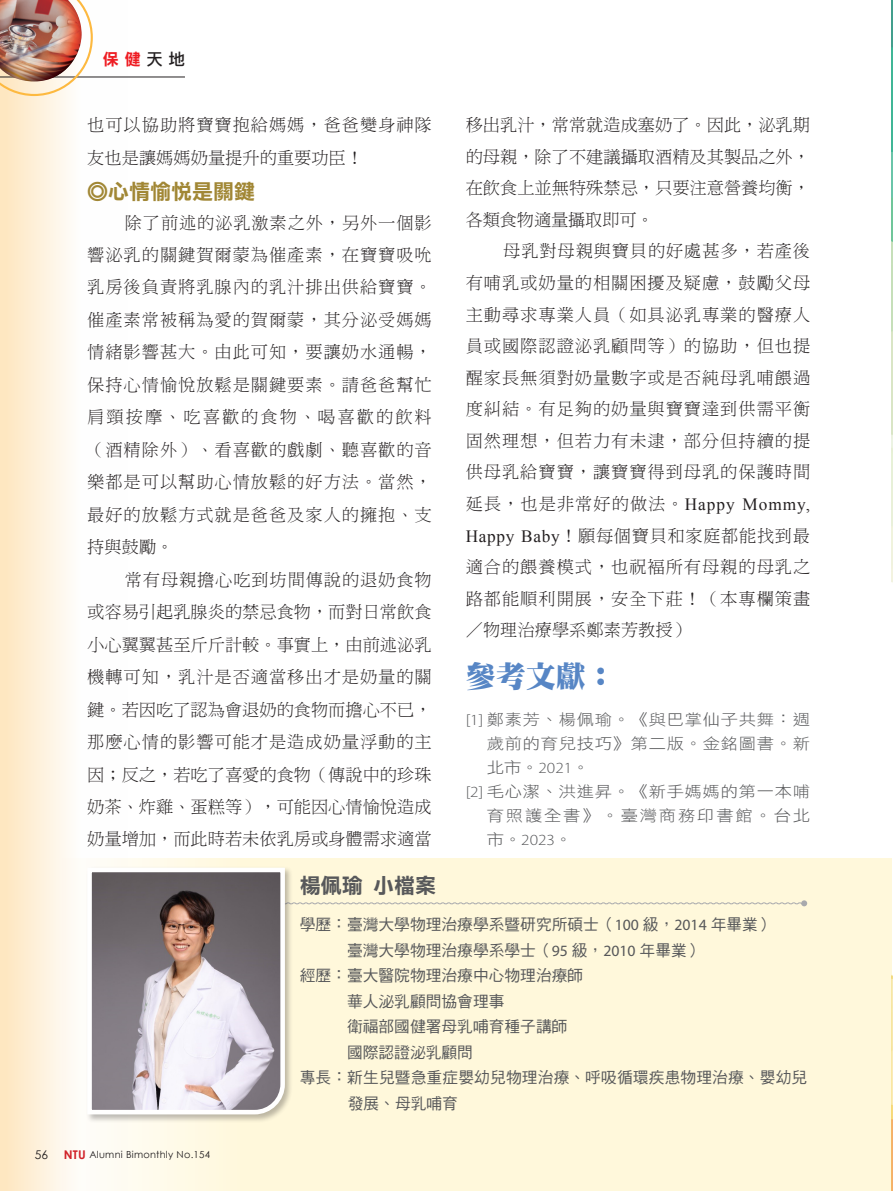
<style>
.page{position:relative;width:893px;height:1191px;background:#fff}
.page>*{position:absolute;margin:0;border:0;box-sizing:border-box;transform-origin:0 0}
.內文-中標{font:30px "DF Ming Std W12";color:#5786c5}
.校友會訊-小標{font:21px "DF Li Hei Std W7";color:#a18735}
.t1{font:21px "DF Li Hei Std W7";color:#57585a}
.內文11_5{font:17.25px/32.4px "DF Ming Std W3";color:#231f20;text-align:justify}
.內文11_5-2{font:17.25px/32.4px "DF Ming Std W3";letter-spacing:.055em;color:#231f20}
.t2{font:16.5px "DF Hei Std W9";color:#ee1d23}
.t3{font:15.75px "DF Hei Std W5";color:#57585a}
.參考文獻{font:15.6px/24px "DF Hei Std W3";letter-spacing:.045em;color:#57585a;text-align:justify;scale:1.11 1}
.t4{font:12px "Century Gothic";color:#231f20}
.t5{font:9.75px "Century Gothic";letter-spacing:.025em;color:#231f20}
.s1{font-family:"DF Li Hei Std W5";color:#231f20}
.s2{font-family:"Times New Roman"}
.s3{font-family:"Myriad Pro";font-weight:300}
.s4{font-weight:700;font-size:12px;color:#d1232a}
.s5{font-family:"Myriad Pro"}
</style>
<div class="page">
<img style="left:892px;top:0;width:1px;height:1191px">
<div style="left:0;top:0;width:128px;height:1191px;background:linear-gradient(to right,#fee9c6,#feffff)"></div>
<svg style="left:0;top:858px;width:892px;height:333px;background:#fef7db"></svg>
<svg style="left:293px;top:900px;width:514px;height:6px;background:#eee8d2"></svg>
<div style="left:86px;top:866px;width:207px;height:256px;background:#231f20;opacity:.3"></div>
<svg style="left:85px;top:865px;width:202px;height:251px"></svg>
<hr style="left:0;top:77px;width:185px;height:1px;background:#231f20">
<img style="left:0;top:0;width:93px;height:96px">
<p class="t2" style="left:103px;top:50px;width:84px">保 健 <span class="s1">天地</span></p>
<p class="內文11_5-2" style="left:87px;top:108px;width:346px">也可以協助將寶寶抱給媽媽，爸爸變身神隊友也是讓媽媽奶量提升的重要功臣！</p>
<p class="校友會訊-小標" style="left:87px;top:180px;width:170px">◎心情愉悅是關鍵</p>
<p class="內文11_5" style="left:87px;top:206px;width:346px;text-indent:38px">除了前述的泌乳激素之外，另外一個影響泌乳的關鍵賀爾蒙為催產素，在寶寶吸吮乳房後負責將乳腺內的乳汁排出供給寶寶。催產素常被稱為愛的賀爾蒙，其分泌受媽媽情緒影響甚大。由此可知，要讓奶水通暢，保持心情愉悅放鬆是關鍵要素。請爸爸幫忙肩頸按摩、吃喜歡的食物、喝喜歡的飲料（酒精除外）、看喜歡的戲劇、聽喜歡的音樂都是可以幫助心情放鬆的好方法。當然，最好的放鬆方式就是爸爸及家人的擁抱、支持與鼓勵。</p>
<p class="內文11_5" style="left:87px;top:563px;width:346px;text-indent:38px">常有母親擔心吃到坊間傳說的退奶食物或容易引起乳腺炎的禁忌食物，而對日常飲食小心翼翼甚至斤斤計較。事實上，由前述泌乳機轉可知，乳汁是否適當移出才是奶量的關鍵。若因吃了認為會退奶的食物而擔心不已，那麼心情的影響可能才是造成奶量浮動的主因；反之，若吃了喜愛的食物（傳說中的珍珠奶茶、炸雞、蛋糕等），可能因心情愉悅造成奶量增加，而此時若未依乳房或身體需求適當</p>
<p class="內文11_5" style="left:466px;top:109px;width:346px;line-height:31.5px">移出乳汁，常常就造成塞奶了。因此，泌乳期的母親，除了不建議攝取酒精及其製品之外，在飲食上並無特殊禁忌，只要注意營養均衡，各類食物適量攝取即可。</p>
<p class="內文11_5" style="left:466px;top:235px;width:346px;line-height:31.5px;text-indent:38px">母乳對母親與寶貝的好處甚多，若產後有哺乳或奶量的相關困擾及疑慮，鼓勵父母主動尋求專業人員（如具泌乳專業的醫療人員或國際認證泌乳顧問等）的協助，但也提醒家長無須對奶量數字或是否純母乳哺餵過度糾結。有足夠的奶量與寶寶達到供需平衡固然理想，但若力有未逮，部分但持續的提供母乳給寶寶，讓寶寶得到母乳的保護時間延長，也是非常好的做法。<span class="s2">Happy Mommy, Happy Baby</span>！願每個寶貝和家庭都能找到最適合的餵養模式，也祝褔所有母親的母乳之路都能順利開展，安全下莊！（本專欄策畫／物理治療學系鄭素芳教授）</p>
<p class="內文-中標" style="left:466px;top:660px;width:151px">參考文獻：</p>
<p class="參考文獻" style="left:487px;top:707px;width:293px;text-indent:-21px"><span class="s3">[1]</span> 鄭素芳、楊佩瑜。《與巴掌仙子共舞：週歲前的育兒技巧》第二版。金銘圖書。新北市。<span class="s3">2021</span>。</p>
<p class="參考文獻" style="left:487px;top:779px;width:293px;text-indent:-21px"><span class="s3">[2]</span> 毛心潔、洪進昇。《新手媽媽的第一本哺育照護全書》。臺灣商務印書館。台北市。<span class="s3">2023</span>。</p>
<p class="t4" style="left:35px;top:1147px;width:15px">56</p>
<p class="t5" style="left:64px;top:1148px;width:148px"><span class="s4">NTU</span> Alumni Bimonthly No.154</p>
<p class="t1" style="left:300px;top:873px;width:138px">楊佩瑜 小檔案</p>
<p class="t3" style="left:300px;top:916px;width:475px">學歷：臺灣大學物理治療學系暨研究所碩士（<span class="s5">100</span> 級，<span class="s5">2014</span> 年畢業）</p>
<p class="t3" style="left:300px;top:941px;width:404px">　　　臺灣大學物理治療學系學士（<span class="s5">95</span> 級，<span class="s5">2010</span> 年畢業）</p>
<p class="t3" style="left:300px;top:967px;width:285px">經歷：臺大醫院物理治療中心物理治療師</p>
<p class="t3" style="left:300px;top:992px;width:206px">　　　華人泌乳顧問協會理事</p>
<p class="t3" style="left:300px;top:1018px;width:269px">　　　衛福部國健署母乳哺育種子講師</p>
<p class="t3" style="left:300px;top:1043px;width:175px">　　　國際認證泌乳顧問</p>
<p class="t3" style="left:300px;top:1069px;width:509px">專長：新生兒暨急重症嬰幼兒物理治療、呼吸循環疾患物理治療、嬰幼兒</p>
<p class="t3" style="left:348px;top:1094px;width:112px">發展、母乳哺育</p>
</div>
